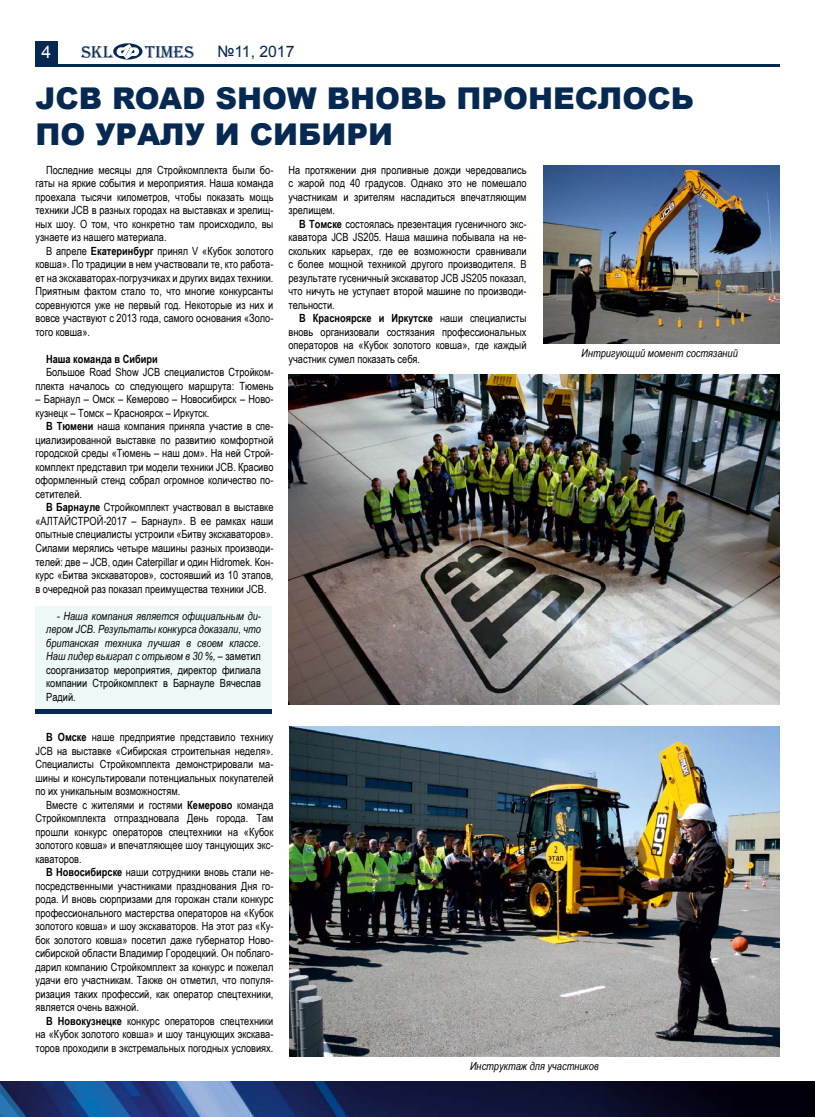
<style>
.page{position:relative;width:815px;height:1117px;background:#fff}
.page>*{position:absolute;margin:0;border:0;box-sizing:border-box;transform-origin:0 0}
.t1{font:900 30px/36px "Arial";color:#062951}
.t2{font:17.5px "Algerian";color:#062951}
.t3{font:17.5px "Arial";color:#fff}
.t4{font:15.75px "Arial";color:#062951}
.t5{font:11.25px/13.5px "Arial Narrow";color:#000;text-align:justify}
.t6{font:italic 11.25px/13.5px "Arial Narrow";color:#000;text-align:justify}
.t7{font:700 11.25px "Arial Narrow";color:#000}
.s1{font-weight:700}
.s2{font-style:italic}
.s3{font-style:normal}
</style>
<div class="page">
<div style="left:35px;top:606px;width:237px;height:104px;background:#eff8f9"></div>
<hr style="left:35px;top:709px;width:237px;height:4px;background:#062951">
<hr style="left:35px;top:64px;width:745px;height:2px;background:#062951">
<svg style="left:113px;top:43px;width:29px;height:17px"></svg>
<svg style="left:117px;top:44px;width:22px;height:15px"></svg>
<div style="left:36px;top:42px;width:22px;height:22px;background:#062951"></div>
<img style="left:0;top:1081px;width:815px;height:35px">
<img style="left:543px;top:165px;width:237px;height:179px">
<img style="left:289px;top:726px;width:491px;height:330px">
<img style="left:288px;top:374px;width:492px;height:330px">
<h2 class="t3" style="left:41px;top:41px;width:11px">4</h2>
<h2 class="t2" style="left:81px;top:42px;width:33px">SKL</h2>
<h2 class="t2" style="left:145px;top:42px;width:50px">TIMES</h2>
<h3 class="t4" style="left:217px;top:41px;width:79px">№11, 2017</h3>
<h1 class="t1" style="left:35px;top:79px;width:660px">JCB ROAD SHOW ВНОВЬ ПРОНЕСЛОСЬ<br>ПО УРАЛУ И СИБИРИ</h1>
<p class="t5" style="left:35px;top:162px;width:240px;text-indent:11px">Последние месяцы для Стройкомплекта были бо&shy;гаты на яркие события и мероприятия. Наша команда проехала тысячи километров, чтобы показать мощь техники JCB в разных городах на выставках и зрелищ&shy;ных шоу. О том, что конкретно там происходило, вы узнаете из нашего материала.</p>
<p class="t5" style="left:35px;top:243px;width:240px;text-indent:11px">В апреле <span class="s1">Екатеринбург</span> принял V «Кубок золотого ковша». По традиции в нем участвовали те, кто работа&shy;ет на экскаваторах-погрузчиках и других видах техники.<br>Приятным фактом стало то, что многие конкурсанты соревнуются уже не первый год. Некоторые из них и вовсе участвуют с 2013 года, самого основания «Золо&shy;того ковша».</p>
<p class="t7" style="left:46px;top:350px;width:113px">Наша команда в Сибири</p>
<p class="t5" style="left:35px;top:365px;width:240px;text-align:right">Большое Road Show JCB специалистов Стройком&shy;плекта началось со следующего маршрута: Тюмень</p>
<p class="t5" style="left:35px;top:392px;width:240px">– Барнаул – Омск – Кемерово – Новосибирск – Ново&shy;кузнецк – Томск – Красноярск – Иркутск.</p>
<p class="t5" style="left:35px;top:419px;width:240px;text-indent:11px"><span class="s1">В Тюмени</span> наша компания приняла участие в спе&shy;циализированной выставке по развитию комфортной городской среды «Тюмень – наш дом». На ней Строй&shy;комплект представил три модели техники JCB. Красиво оформленный стенд собрал огромное количество по&shy;сетителей.</p>
<p class="t5" style="left:35px;top:500px;width:240px;text-indent:11px"><span class="s1">В Барнауле</span> Стройкомплект участвовал в выставке «АЛТАЙСТРОЙ<span class="s2">-</span>2017 – Барнаул». В ее рамках наши опытные специалисты устроили «Битву экскаваторов».<br>Силами мерялись четыре машины разных производи&shy;телей: две – JCB, один Caterpillar и один Hidromek. Кон&shy;курс «Битва экскаваторов», состоявший из 10 этапов, в очередной раз показал преимущества техники JCB.</p>
<p class="t6" style="left:46px;top:608px;width:216px;text-indent:11px">- Наша компания является официальным ди&shy;лером JCB. Результаты конкурса доказали, что британская техника лучшая в своем классе.<br>Наш лидер выиграл с отрывом в 30 %, <span class="s3">– заметил соорганизатор мероприятия, директор филиала компании Стройкомплект в Барнауле Вячеслав Радий.</span></p>
<p class="t5" style="left:35px;top:729px;width:240px;text-indent:11px"><span class="s1">В Омске</span> наше предприятие представило технику JCB на выставке «Сибирская строительная неделя».<br>Специалисты Стройкомплекта демонстрировали ма&shy;шины и консультировали потенциальных покупателей по их уникальным возможностям.</p>
<p class="t5" style="left:35px;top:797px;width:240px;text-indent:11px">Вместе с жителями и гостями <span class="s1">Кемерово</span> команда Стройкомплекта отпраздновала День города. Там прошли конкурс операторов спецтехники на «Кубок золотого ковша» и впечатляющее шоу танцующих экс&shy;каваторов.</p>
<p class="t5" style="left:35px;top:864px;width:240px;text-indent:11px"><span class="s1">В Новосибирске</span> наши сотрудники вновь стали не&shy;посредственными участниками празднования Дня го&shy;рода. И вновь сюрпризами для горожан стали конкурс профессионального мастерства операторов на «Кубок золотого ковша» и шоу экскаваторов. На этот раз «Ку&shy;бок золотого ковша» посетил даже губернатор Ново&shy;сибирской области Владимир Городецкий. Он поблаго&shy;дарил компанию Стройкомплект за конкурс и пожелал удачи его участникам. Также он отметил, что популя&shy;ризация таких профессий, как оператор спецтехники, является очень важной.</p>
<p class="t5" style="left:35px;top:1013px;width:240px;text-indent:11px"><span class="s1">В Новокузнецке</span> конкурс операторов спецтехники на «Кубок золотого ковша» и шоу танцующих экскава&shy;торов проходили в экстремальных погодных условиях.</p>
<p class="t5" style="left:288px;top:162px;width:240px">На протяжении дня проливные дожди чередовались с жарой под 40 градусов. Однако это не помешало участникам и зрителям насладиться впечатляющим зрелищем.</p>
<p class="t5" style="left:289px;top:216px;width:240px;text-indent:11px"><span class="s1">В Томске</span> состоялась презентация гусеничного экс&shy;каватора JCB JS205. Наша машина побывала на не&shy;скольких карьерах, где ее возможности сравнивали с более мощной техникой другого производителя. В результате гусеничный экскаватор JCB JS205 показал, что ничуть не уступает второй машине по производи&shy;тельности.</p>
<p class="t5" style="left:289px;top:311px;width:240px;text-indent:11px"><span class="s1">В Красноярске и Иркутске</span> наши специалисты вновь организовали состязания профессиональных операторов на «Кубок золотого ковша», где каждый участник сумел показать себя.</p>
<p class="t6" style="left:581px;top:346px;width:158px">Интригующий момент состязаний</p>
<p class="t6" style="left:470px;top:1058px;width:130px">Инструктаж для участников</p>
</div>
